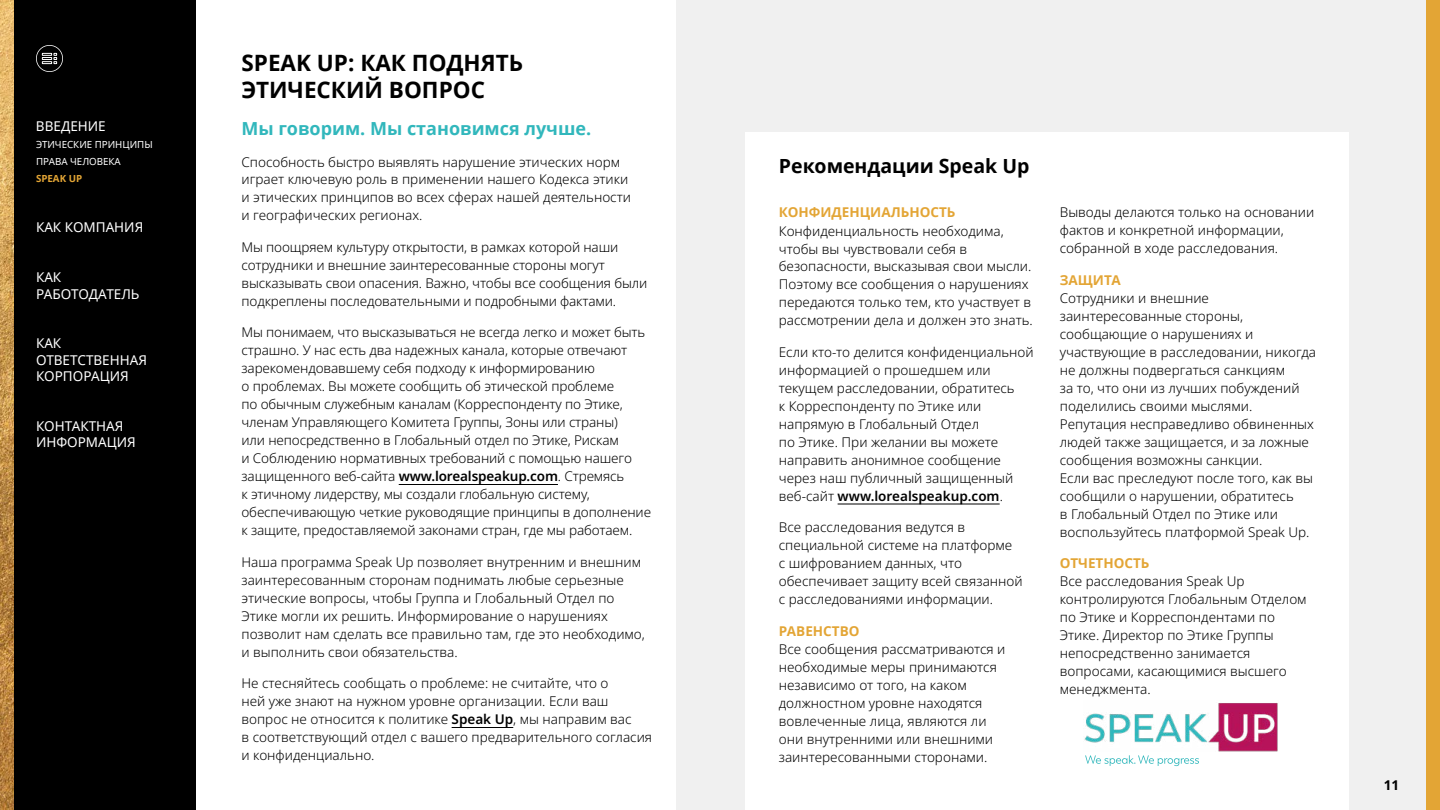
<style>
.page{position:relative;width:1440px;height:810px;background:#fff}
.page>*{position:absolute;margin:0;border:0;box-sizing:border-box;transform-origin:0 0}
.t1{font:700 22.5px/27px "Noto Sans";color:#000}
.t2{font:700 19.5px "Noto Sans";color:#000}
.t3{font:700 18px "Noto Sans";color:#31b7bc}
.t4{font:300 13.5px/18px "Noto Sans";color:#000}
.t5{font:13.5px/16.2px "Noto Sans";color:#fff}
.t6{font:700 13.5px "Noto Sans";color:#e3a535}
.t7{font:700 13.5px "Noto Sans";color:#000}
.t8{font:9.75px/17.2px "Noto Sans";color:#fff}
.t9{font:700 9.75px "Noto Sans";color:#e3a535}
.s1{font-weight:600}
</style>
<div class="page">
<div style="left:676px;top:0;width:750px;height:810px;background:#f0f0f0"></div>
<div style="left:745px;top:132px;width:604px;height:678px;background:#fff"></div>
<div style="left:14px;top:0;width:182px;height:810px;background:#000"></div>
<img style="left:0;top:0;width:14px;height:810px">
<div style="left:1426px;top:0;width:14px;height:810px;background:#e3a535"></div>
<hr style="left:399px;top:484px;width:159px;height:1px;background:#000">
<hr style="left:452px;top:727px;width:61px;height:1px;background:#000">
<hr style="left:838px;top:504px;width:162px;height:1px;background:#000">
<img style="left:1084px;top:703px;width:194px;height:49px">
<svg style="left:1085px;top:755px;width:114px;height:11px"></svg>
<svg style="left:36px;top:45px;width:27px;height:27px"></svg>
<p class="t5" style="left:36px;top:117px;width:71px">ВВЕДЕНИЕ</p>
<p class="t8" style="left:36px;top:136px;width:118px">ЭТИЧЕСКИЕ ПРИНЦИПЫ<br>ПРАВА ЧЕЛОВЕКА</p>
<p class="t9" style="left:36px;top:172px;width:48px">SPEAK UP</p>
<p class="t5" style="left:36px;top:219px;width:109px">КАК КОМПАНИЯ</p>
<p class="t5" style="left:36px;top:269px;width:105px">КАК<br>РАБОТОДАТЕЛЬ</p>
<p class="t5" style="left:36px;top:335px;width:113px">КАК<br>ОТВЕТСТВЕННАЯ<br>КОРПОРАЦИЯ</p>
<p class="t5" style="left:36px;top:417px;width:101px">КОНТАКТНАЯ<br>ИНФОРМАЦИЯ</p>
<h1 class="t1" style="left:242px;top:48px;width:283px">SPEAK UP: КАК ПОДНЯТЬ<br>ЭТИЧЕСКИЙ ВОПРОС</h1>
<h3 class="t3" style="left:242px;top:116px;width:351px">Мы говорим. Мы становимся лучше.</h3>
<p class="t4" style="left:242px;top:153px;width:391px">Способность быстро выявлять нарушение этических норм играет ключевую роль в применении нашего Кодекса этики и этических принципов во всех сферах нашей деятельности и географических регионах.</p>
<p class="t4" style="left:242px;top:238px;width:407px">Мы поощряем культуру открытости, в рамках которой наши сотрудники и внешние заинтересованные стороны могут высказывать свои опасения. Важно, чтобы все сообщения были подкреплены последовательными и подробными фактами.</p>
<p class="t4" style="left:242px;top:324px;width:411px">Мы понимаем, что высказываться не всегда легко и может быть страшно. У нас есть два надежных канала, которые отвечают зарекомендовавшему себя подходу к информированию<br>о проблемах. Вы можете сообщить об этической проблеме<br>по обычным служебным каналам (Корреспонденту по Этике, членам Управляющего Комитета Группы, Зоны или страны)<br>или непосредственно в Глобальный отдел по Этике, Рискам<br>и Соблюдению нормативных требований с помощью нашего защищенного веб-сайта <span class="s1">www.lorealspeakup.com</span>. Стремясь<br>к этичному лидерству, мы создали глобальную систему, обеспечивающую четкие руководящие принципы в дополнение к защите, предоставляемой законами стран, где мы работаем.</p>
<p class="t4" style="left:242px;top:553px;width:405px">Наша программа Speak Up позволяет внутренним и внешним заинтересованным сторонам поднимать любые серьезные этические вопросы, чтобы Группа и Глобальный Отдел по Этике могли их решить. Информирование о нарушениях позволит нам сделать все правильно там, где это необходимо, и выполнить свои обязательства.</p>
<p class="t4" style="left:242px;top:675px;width:412px">Не стесняйтесь сообщать о проблеме: не считайте, что о<br>ней уже знают на нужном уровне организации. Если ваш вопрос не относится к политике <span class="s1">Speak Up</span>, мы направим вас<br>в соответствующий отдел с вашего предварительного согласия и конфиденциально.</p>
<h2 class="t2" style="left:779px;top:152px;width:252px">Рекомендации Speak Up</h2>
<p class="t6" style="left:779px;top:202px;width:178px">КОНФИДЕНЦИАЛЬНОСТЬ</p>
<p class="t4" style="left:779px;top:222px;width:255px">Конфиденциальность необходима, чтобы вы чувствовали себя в безопасности, высказывая свои мысли.<br>Поэтому все сообщения о нарушениях передаются только тем, кто участвует в рассмотрении дела и должен это знать.</p>
<p class="t4" style="left:779px;top:343px;width:256px">Если кто-то делится конфиденциальной информацией о прошедшем или текущем расследовании, обратитесь<br>к Корреспонденту по Этике или напрямую в Глобальный Отдел<br>по Этике. При желании вы можете направить анонимное сообщение через наш публичный защищенный веб-сайт <span class="s1">www.lorealspeakup.com</span>.</p>
<p class="t4" style="left:779px;top:519px;width:245px">Все расследования ведутся в специальной системе на платформе<br>с шифрованием данных, что обеспечивает защиту всей связанной с расследованиями информации.</p>
<p class="t6" style="left:779px;top:621px;width:82px">РАВЕНСТВО</p>
<p class="t4" style="left:779px;top:640px;width:228px">Все сообщения рассматриваются и необходимые меры принимаются независимо от того, на каком должностном уровне находятся вовлеченные лица, являются ли они внутренними или внешними заинтересованными сторонами.</p>
<p class="t4" style="left:1060px;top:204px;width:256px">Выводы делаются только на основании фактов и конкретной информации, собранной в ходе расследования.</p>
<p class="t6" style="left:1060px;top:270px;width:62px">ЗАЩИТА</p>
<p class="t4" style="left:1060px;top:289px;width:258px">Сотрудники и внешние заинтересованные стороны, сообщающие о нарушениях и участвующие в расследовании, никогда не должны подвергаться санкциям<br>за то, что они из лучших побуждений поделились своими мыслями.<br>Репутация несправедливо обвиненных людей также защищается, и за ложные сообщения возможны санкции.<br>Если вас преследуют после того, как вы сообщили о нарушении, обратитесь<br>в Глобальный Отдел по Этике или воспользуйтесь платформой Speak Up.</p>
<p class="t6" style="left:1060px;top:554px;width:91px">ОТЧЕТНОСТЬ</p>
<p class="t4" style="left:1060px;top:573px;width:248px">Все расследования Speak Up контролируются Глобальным Отделом по Этике и Корреспондентами по<br>Этике. Директор по Этике Группы непосредственно занимается вопросами, касающимися высшего менеджмента.</p>
<p class="t7" style="left:1384px;top:776px;width:17px">11</p>
</div>
